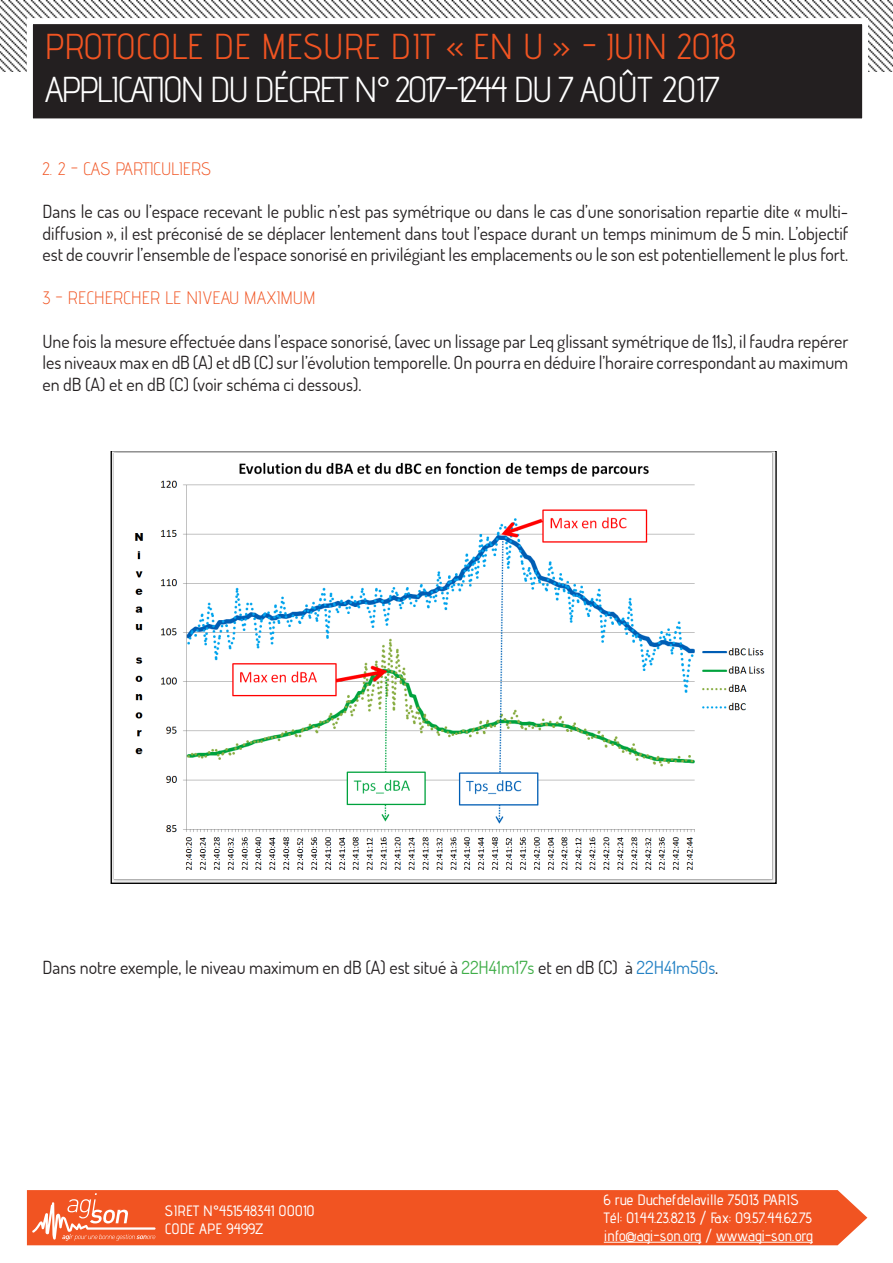
<style>
.page{position:relative;width:893px;height:1263px;background:#fff}
.page>*{position:absolute;margin:0;border:0;box-sizing:border-box;transform-origin:0 0}
.t1{font:36px "Advent Pro";letter-spacing:-.06em;color:#fff}
.t2{font:36px "Advent Pro";color:#f15422}
.t3{font:18px/21.6px "Dosis";color:#231f20;text-align:justify}
.t4{font:300 18px "Advent Pro";color:#f15422}
.t5{font:500 15px/18px "Advent Pro";color:#fff}
.s1{color:#40ae49}
.s2{color:#2381c4}
</style>
<div class="page">
<img style="left:0;top:0;width:893px;height:71px">
<div style="left:30px;top:21px;width:835px;height:100px;background:#231f20"></div>
<div style="left:27px;top:18px;width:841px;height:106px;border:6px solid #fff"></div>
<div style="left:27px;top:1190px;width:840px;height:55px;background:#f15422"></div>
<svg style="left:32px;top:1193px;width:124px;height:48px;background:#f3734a"></svg>
<hr style="left:604px;top:1242px;width:97px;height:1px;background:#fff">
<hr style="left:716px;top:1242px;width:97px;height:1px;background:#fff">
<svg style="left:111px;top:451px;width:666px;height:433px"></svg>
<p class="t2" style="left:45px;top:24px;width:693px">PROTOCOLE DE MESURE DIT « EN U » - JUIN 2018</p>
<p class="t1" style="left:45px;top:68px;width:677px">APPLICATION DU DÉCRET N° 2017-1244 DU 7 AOÛT 2017</p>
<p class="t4" style="left:43px;top:157px;width:170px">2. 2 - CAS PARTICULIERS</p>
<p class="t3" style="left:43px;top:200px;width:807px">Dans le cas ou l’espace recevant le public n’est pas symétrique ou dans le cas d’une sonorisation repartie dite « multi&shy;diffusion », il est préconisé de se déplacer lentement dans tout l’espace durant un temps minimum de 5 min. L’objectif est de couvrir l’ensemble de l’espace sonorisé en privilégiant les emplacements ou le son est potentiellement le plus fort.</p>
<p class="t4" style="left:43px;top:287px;width:274px">3 - RECHERCHER LE NIVEAU MAXIMUM</p>
<p class="t3" style="left:43px;top:330px;width:807px">Une fois la mesure effectuée dans l’espace sonorisé, (avec un lissage par Leq glissant symétrique de 11s), il faudra repérer les niveaux max en dB (A) et dB (C) sur l’évolution temporelle. On pourra en déduire l’horaire correspondant au maximum en dB (A) et en dB (C) (voir schéma ci dessous).</p>
<p class="t3" style="left:43px;top:956px;width:677px">Dans notre exemple, le niveau maximum en dB (A) est situé à <span class="s1">22H41m17s</span> et en dB (C) à <span class="s2">22H41m50s</span>.</p>
<p class="t5" style="left:165px;top:1201px;width:151px">SIRET N°451548341 00010<br>CODE APE 9499Z</p>
<p class="t5" style="left:604px;top:1190px;width:210px">6 rue Duchefdelaville 75013 PARIS<br>Tél: 01.44.23.82.13 / Fax: 09.57.44.62.75 info@agi-son.org / www.agi-son.org</p>
</div>
